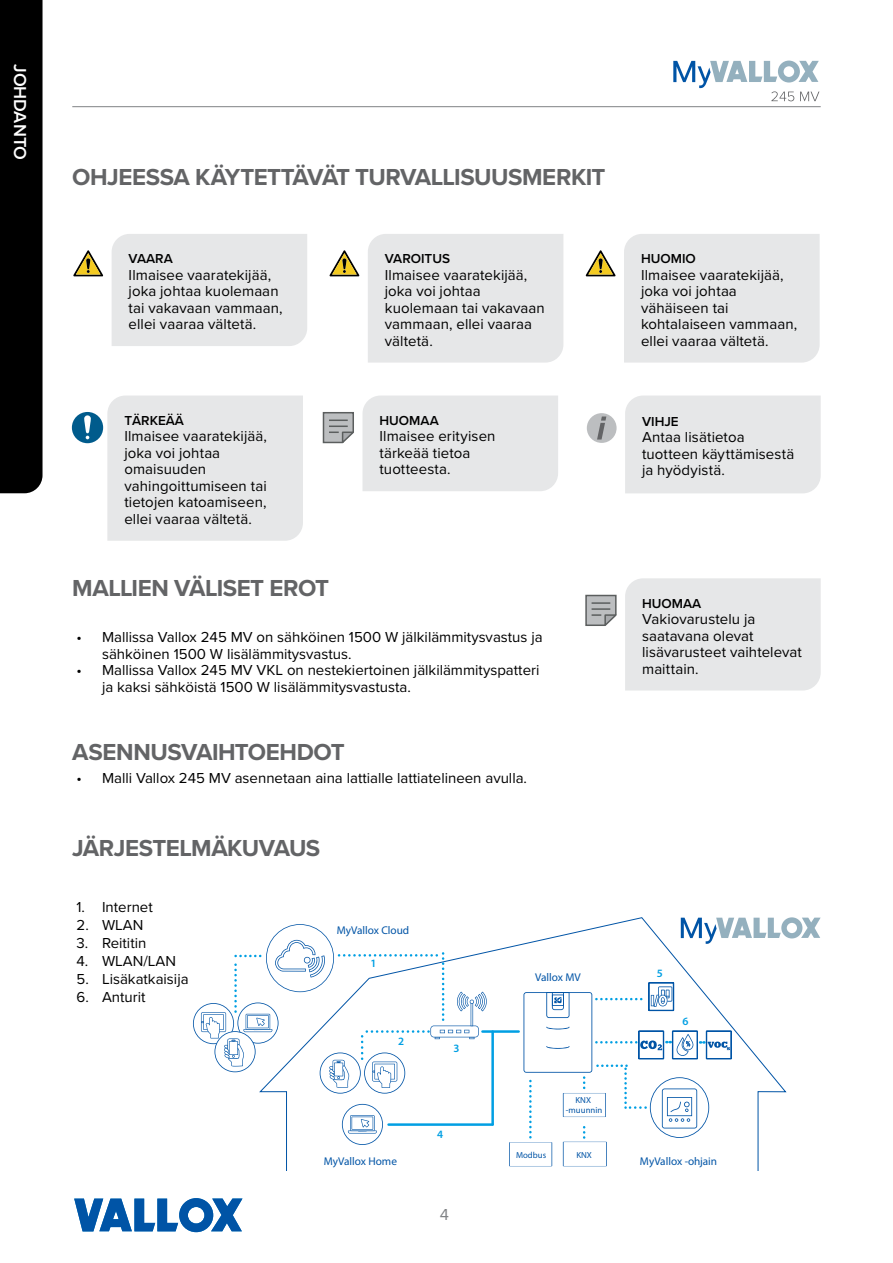
<style>
.page{position:relative;width:893px;height:1263px;background:#fff}
.page>*{position:absolute;margin:0;border:0;box-sizing:border-box;transform-origin:0 0}
.t1{font:700 24px "Proxima Nova";letter-spacing:-.02em;color:#636466}
.t2{font:600 18px "Proxima Nova";color:#fff}
.t3{font:16.5px "Proxima Nova";color:#808285}
.t4{font:15px/16.5px "Proxima Nova";letter-spacing:.005em;color:#000}
.t5{font:600 13.5px "Proxima Nova";color:#000}
.t6{font:11.25px "Myriad Pro";color:#0054a6}
.t7{font:600 11.25px "Myriad Pro";color:#009fe3}
.t8{font:8.7px/10.5px "Myriad Pro";letter-spacing:.005em;color:#0054a6;text-align:center}
</style>
<div class="page">
<svg style="left:74px;top:1198px;width:168px;height:34px"></svg>
<div style="left:0;top:0;width:43px;height:493px;background:#000"></div>
<hr style="left:72px;top:106px;width:749px;height:1px;background:#808285">
<svg style="left:673px;top:61px;width:146px;height:40px"></svg>
<div style="left:625px;top:578px;width:196px;height:112px;background:#e6e7e8"></div>
<svg style="left:585px;top:595px;width:32px;height:31px"></svg>
<div style="left:112px;top:234px;width:195px;height:112px;background:#e6e7e8"></div>
<svg style="left:73px;top:250px;width:30px;height:26px"></svg>
<div style="left:368px;top:234px;width:195px;height:129px;background:#e6e7e8"></div>
<svg style="left:330px;top:250px;width:29px;height:26px"></svg>
<div style="left:107px;top:395px;width:196px;height:146px;background:#e6e7e8"></div>
<div style="left:72px;top:412px;width:31px;height:31px;background:#005b8c;border-radius:50%"></div>
<svg style="left:84px;top:415px;width:7px;height:24px"></svg>
<div style="left:624px;top:234px;width:196px;height:129px;background:#e6e7e8"></div>
<svg style="left:586px;top:250px;width:29px;height:26px"></svg>
<div style="left:362px;top:395px;width:196px;height:96px;background:#e6e7e8"></div>
<svg style="left:323px;top:412px;width:31px;height:31px"></svg>
<div style="left:625px;top:395px;width:196px;height:98px;background:#e6e7e8"></div>
<div style="left:587px;top:413px;width:30px;height:30px;background:#bcbec0;border-radius:50%"></div>
<svg style="left:597px;top:416px;width:9px;height:23px"></svg>
<svg style="left:286px;top:917px;width:501px;height:254px"></svg>
<hr style="left:482px;top:1030px;width:37px;height:3px;background:#009fe3">
<hr style="left:491px;top:1031px;width:3px;height:93px;background:#009fe3">
<hr style="left:388px;top:1123px;width:105px;height:3px;background:#009fe3">
<svg style="left:193px;top:924px;width:295px;height:169px"></svg>
<svg style="left:509px;top:982px;width:223px;height:184px"></svg>
<svg style="left:681px;top:917px;width:140px;height:27px"></svg>
<p class="t2" style="left:34px;top:64px;width:98px;rotate:90deg">JOHDANTO</p>
<h1 class="t1" style="left:72px;top:159px;width:535px">OHJEESSA KÄYTETTÄVÄT TURVALLISUUSMERKIT</h1>
<p class="t5" style="left:129px;top:248px;width:46px">VAARA</p>
<p class="t4" style="left:129px;top:266px;width:156px">Ilmaisee vaaratekijää, joka johtaa kuolemaan tai vakavaan vammaan, ellei vaaraa vältetä.</p>
<p class="t5" style="left:124px;top:410px;width:61px">TÄRKEÄÄ</p>
<p class="t4" style="left:124px;top:427px;width:144px">Ilmaisee vaaratekijää, joka voi johtaa omaisuuden vahingoittumiseen tai tietojen katoamiseen, ellei vaaraa vältetä.</p>
<p class="t5" style="left:385px;top:248px;width:67px">VAROITUS</p>
<p class="t4" style="left:385px;top:266px;width:161px">Ilmaisee vaaratekijää, joka voi johtaa kuolemaan tai vakavaan vammaan, ellei vaaraa vältetä.</p>
<p class="t5" style="left:379px;top:410px;width:61px">HUOMAA</p>
<p class="t4" style="left:379px;top:427px;width:117px">Ilmaisee erityisen tärkeää tietoa tuotteesta.</p>
<h1 class="t1" style="left:72px;top:570px;width:258px">MALLIEN VÄLISET EROT</h1>
<p class="t4" style="left:102px;top:628px;width:442px;text-indent:-26px">• Mallissa Vallox 245 MV on sähköinen 1500 W jälkilämmitysvastus ja sähköinen 1500 W lisälämmitysvastus.</p>
<p class="t4" style="left:102px;top:661px;width:439px;text-indent:-26px">• Mallissa Vallox 245 MV VKL on nestekiertoinen jälkilämmityspatteri ja kaksi sähköistä 1500 W lisälämmitysvastusta.</p>
<h1 class="t1" style="left:72px;top:734px;width:274px">ASENNUSVAIHTOEHDOT</h1>
<p class="t4" style="left:77px;top:769px;width:452px">• Malli Vallox 245 MV asennetaan aina lattialle lattiatelineen avulla.</p>
<h1 class="t1" style="left:72px;top:830px;width:250px">JÄRJESTELMÄKUVAUS</h1>
<p class="t4" style="left:77px;top:898px;width:78px">1. Internet</p>
<p class="t4" style="left:77px;top:916px;width:68px">2. WLAN</p>
<p class="t4" style="left:77px;top:934px;width:71px">3. Reititin</p>
<p class="t4" style="left:77px;top:952px;width:101px">4. WLAN/LAN</p>
<p class="t4" style="left:77px;top:970px;width:114px">5. Lisäkatkaisija</p>
<p class="t4" style="left:77px;top:988px;width:71px">6. Anturit</p>
<p class="t6" style="left:337px;top:923px;width:74px">MyVallox Cloud</p>
<p class="t7" style="left:371px;top:956px;width:8px">1</p>
<p class="t7" style="left:398px;top:1034px;width:8px">2</p>
<p class="t7" style="left:453px;top:1041px;width:8px">3</p>
<p class="t6" style="left:324px;top:1155px;width:75px">MyVallox Home</p>
<p class="t7" style="left:437px;top:1127px;width:8px">4</p>
<p class="t3" style="left:440px;top:1202px;width:11px">4</p>
<p class="t6" style="left:535px;top:970px;width:47px">Vallox MV</p>
<p class="t8" style="left:516px;top:1149px;width:32px">Modbus</p>
<p class="t8" style="left:566px;top:1094px;width:38px">KNX -muunnin</p>
<p class="t8" style="left:576px;top:1149px;width:17px">KNX</p>
<p class="t5" style="left:641px;top:248px;width:56px">HUOMIO</p>
<p class="t4" style="left:641px;top:266px;width:158px">Ilmaisee vaaratekijää, joka voi johtaa vähäiseen tai kohtalaiseen vammaan, ellei vaaraa vältetä.</p>
<p class="t5" style="left:642px;top:411px;width:38px">VIHJE</p>
<p class="t4" style="left:642px;top:428px;width:154px">Antaa lisätietoa tuotteen käyttämisestä ja hyödyistä.</p>
<p class="t5" style="left:642px;top:593px;width:61px">HUOMAA</p>
<p class="t4" style="left:642px;top:610px;width:161px">Vakiovarustelu ja saatavana olevat lisävarusteet vaihtelevat maittain.</p>
<p class="t7" style="left:657px;top:966px;width:8px">5</p>
<p class="t7" style="left:682px;top:1014px;width:8px">6</p>
<p class="t6" style="left:640px;top:1155px;width:79px">MyVallox -ohjain</p>
</div>
